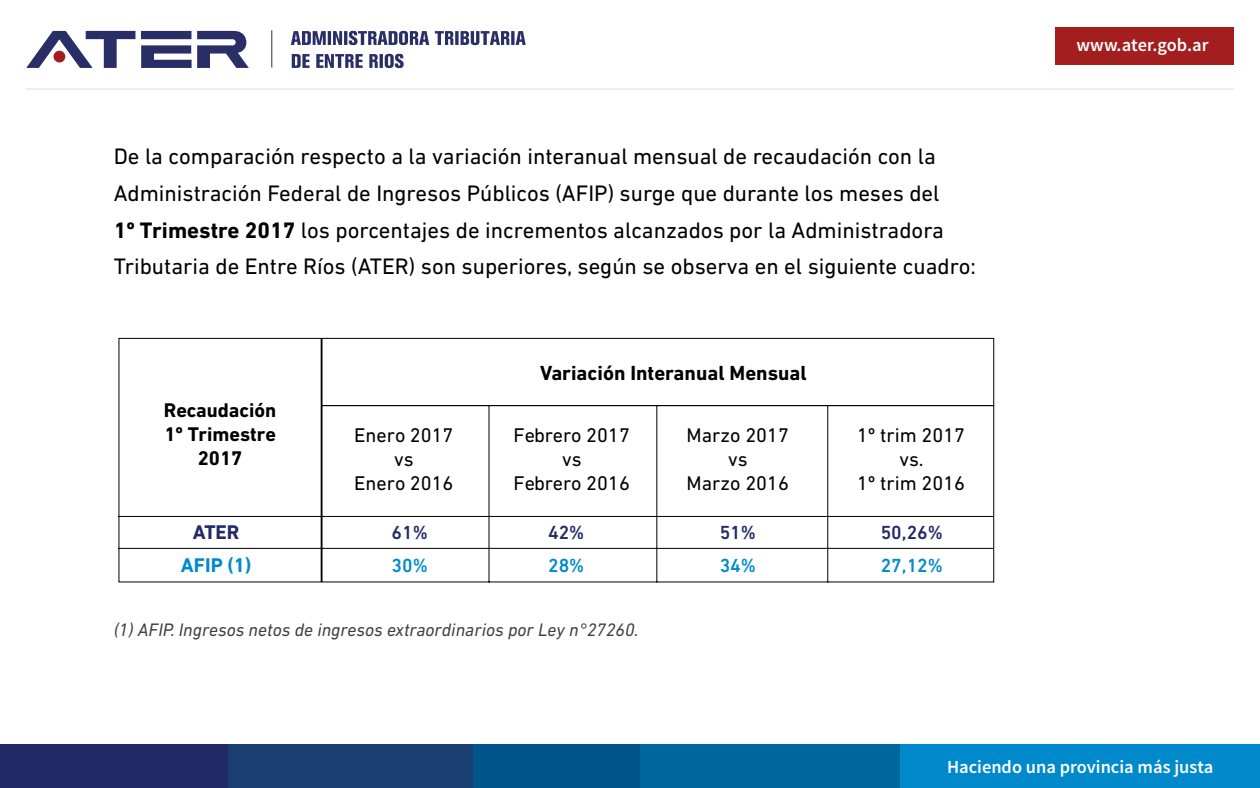
<style>
.page{position:relative;width:1260px;height:788px;background:#fff}
.page>*{position:absolute;margin:0;border:0;box-sizing:border-box;transform-origin:0 0}
.t1{font:22.75px/36.8px "DIN Next LT Pro";color:#000}
.t2{font:700 20.74px "DIN Next LT Pro";color:#000}
.t3{font:20.12px/24.2px "DIN Next LT Pro";color:#000;text-align:center}
.t4{font:700 20.12px/24.2px "DIN Next LT Pro";color:#000;text-align:center}
.t5{font:700 20.12px "DIN Next LT Pro";color:#008acc}
.t6{font:700 20.12px "DIN Next LT Pro";color:#212966}
.t7{font:500 19.34px "DIN Next LT Pro";color:#212966}
.t8{font:500 19.34px "DIN Next LT Pro";color:#008acc}
.t9{font:italic 18.38px "DIN Next LT Pro";color:#404040}
.t10{font:600 18.38px "Source Sans Pro";color:#fff}
.s1{font-weight:700}
</style>
<div class="page">
<div style="left:0;top:744px;width:229px;height:44px;background:#212966"></div>
<div style="left:228px;top:744px;width:246px;height:44px;background:#1a4073"></div>
<div style="left:473px;top:744px;width:168px;height:44px;background:#00548c"></div>
<div style="left:641px;top:744px;width:260px;height:44px;background:#00669e"></div>
<div style="left:901px;top:744px;width:359px;height:44px;background:#008acc"></div>
<svg style="left:141px;top:31px;width:108px;height:37px"></svg>
<svg style="left:26px;top:31px;width:109px;height:37px"></svg>
<div style="left:54px;top:51px;width:11px;height:11px;background:#a31f1f;border-radius:50%"></div>
<hr style="left:272px;top:30px;width:1px;height:38px;background:#262b4d">
<svg style="left:291px;top:31px;width:235px;height:14px"></svg>
<svg style="left:292px;top:54px;width:112px;height:14px"></svg>
<div style="left:1055px;top:27px;width:179px;height:38px;background:#a31f1f"></div>
<hr style="left:26px;top:89px;width:1208px;height:1px;background:#dfdcdd">
<svg style="left:118px;top:337px;width:877px;height:246px"></svg>
<p class="t1" style="left:114px;top:138px;width:864px">De la comparación respecto a la variación interanual mensual de recaudación con la Administración Federal de Ingresos Públicos (AFIP) surge que durante los meses del<br><span class="s1">1º Trimestre 2017</span> los porcentajes de incrementos alcanzados por la Administradora Tributaria de Entre Ríos (ATER) son superiores, según se observa en el siguiente cuadro:</p>
<p class="t4" style="left:164px;top:397px;width:114px">Recaudación<br>1º Trimestre<br>2017</p>
<p class="t6" style="left:193px;top:520px;width:48px">ATER</p>
<p class="t5" style="left:181px;top:553px;width:72px">AFIP (1)</p>
<p class="t2" style="left:540px;top:361px;width:268px">Variación Interanual Mensual</p>
<p class="t3" style="left:354px;top:422px;width:101px">Enero 2017 vs<br>Enero 2016</p>
<p class="t3" style="left:513px;top:422px;width:118px">Febrero 2017 vs<br>Febrero 2016</p>
<p class="t3" style="left:687px;top:422px;width:104px">Marzo 2017 vs<br>Marzo 2016</p>
<p class="t3" style="left:857px;top:422px;width:109px">1º trim 2017 vs.<br>1º trim 2016</p>
<p class="t7" style="left:392px;top:521px;width:38px">61%</p>
<p class="t7" style="left:548px;top:521px;width:38px">42%</p>
<p class="t7" style="left:720px;top:521px;width:38px">51%</p>
<p class="t7" style="left:881px;top:521px;width:64px">50,26%</p>
<p class="t8" style="left:392px;top:554px;width:38px">30%</p>
<p class="t8" style="left:548px;top:554px;width:38px">28%</p>
<p class="t8" style="left:720px;top:554px;width:38px">34%</p>
<p class="t8" style="left:881px;top:554px;width:64px">27,12%</p>
<p class="t9" style="left:114px;top:619px;width:527px">(1) AFIP. Ingresos netos de ingresos extraordinarios por Ley n°27260.</p>
<p class="t10" style="left:1077px;top:33px;width:134px">www.ater.gob.ar</p>
<p class="t10" style="left:947px;top:755px;width:268px">Haciendo una provincia más justa</p>
</div>
